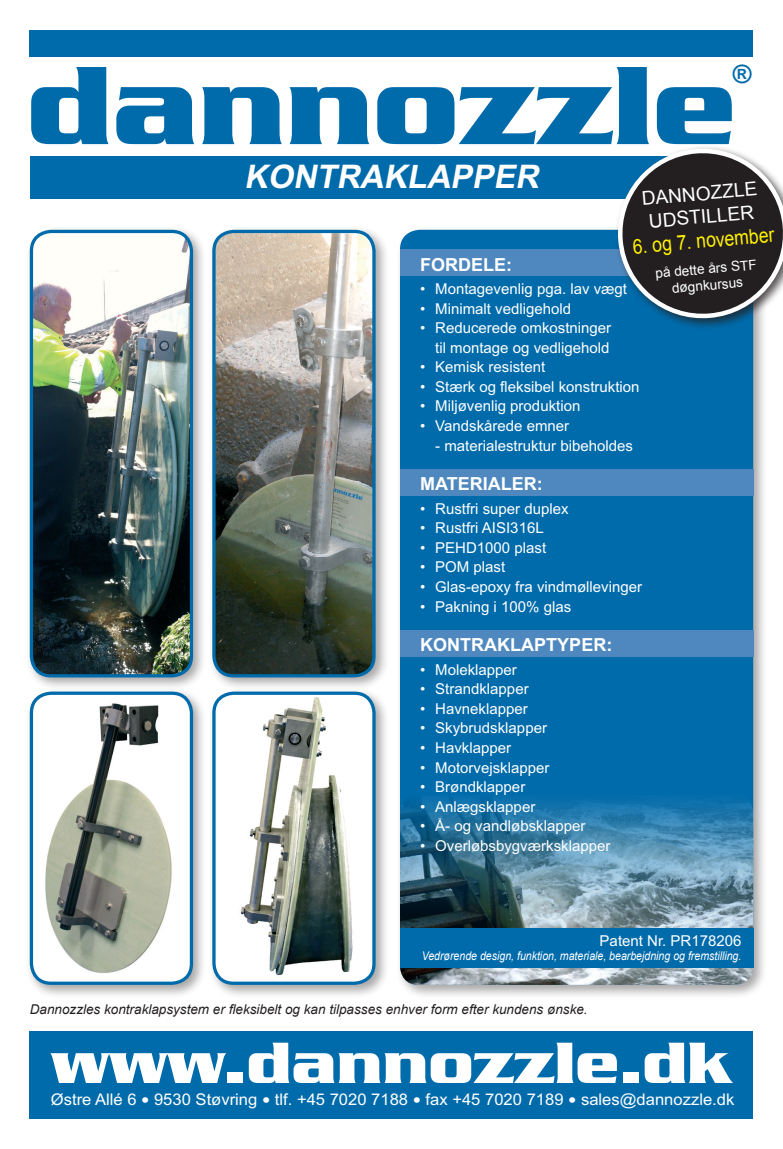
<style>
.page{position:relative;width:783px;height:1149px;background:#fff}
.page>*{position:absolute;margin:0;border:0;box-sizing:border-box;transform-origin:0 0}
.t1{font:700 115.5px "Serpentine D";color:#006bab}
.t2{font:700 60.3px "Serpentine D";color:#fff}
.t3{font:italic 700 32.55px "Arial";color:#fff}
.t4{font:700 25.5px "Arial";color:#006bab}
.t5{font:20.55px "Arial";color:#fff101;scale:.86 1}
.t6{font:19.05px/23px "Arial";color:#fff}
.t7{font:700 18px "Arial";color:#fff}
.t8{font:16.05px "Arial";color:#fff}
.t9{font:15px/19.5px "Arial";color:#fff;text-align:right}
.t10{font:13.65px/16.4px "Arial";color:#fff;text-align:center}
.t11{font:italic 13.5px "Arial";color:#231f20}
.t12{font:italic 12px "Arial";color:#fff;scale:.88 1}
.s1{font-size:22.8px}
</style>
<div class="page">
<div style="left:30px;top:156px;width:691px;height:43px;background:#006bab"></div>
<div style="left:30px;top:1030px;width:722px;height:88px;background:#006bab"></div>
<div style="left:25px;top:225px;width:182px;height:466px;background:#231f20;opacity:.4"></div>
<img style="left:31px;top:231px;width:160px;height:444px">
<div style="left:30px;top:230px;width:163px;height:447px;border:3px solid #006bab;border-radius:20px"></div>
<div style="left:208px;top:225px;width:181px;height:466px;background:#231f20;opacity:.4"></div>
<img style="left:214px;top:231px;width:160px;height:444px">
<div style="left:212px;top:230px;width:163px;height:447px;border:3px solid #006bab;border-radius:20px"></div>
<div style="left:25px;top:686px;width:182px;height:312px;background:#231f20;opacity:.4"></div>
<img style="left:31px;top:696px;width:160px;height:286px">
<div style="left:30px;top:691px;width:163px;height:293px;border:3px solid #006bab;border-radius:20px"></div>
<div style="left:208px;top:686px;width:181px;height:312px;background:#231f20;opacity:.4"></div>
<div style="left:214px;top:693px;width:160px;height:289px;background:#fff;border-radius:20px"></div>
<img style="left:231px;top:695px;width:132px;height:285px">
<div style="left:212px;top:691px;width:163px;height:293px;border:3px solid #006bab;border-radius:20px"></div>
<div style="left:395px;top:225px;width:372px;height:773px;background:#231f20;opacity:.4"></div>
<div style="left:400px;top:230px;width:353px;height:754px;background:#006bab;border-radius:20px"></div>
<div style="left:30px;top:30px;width:723px;height:27px;background:#006bab"></div>
<img style="left:400px;top:798px;width:353px;height:186px">
<div style="left:400px;top:249px;width:353px;height:26px;background:#4f88be"></div>
<div style="left:400px;top:469px;width:353px;height:26px;background:#4f88be"></div>
<div style="left:400px;top:629px;width:353px;height:27px;background:#4f88be"></div>
<div style="left:400px;top:928px;width:353px;height:39px;background:#006bab"></div>
<div style="left:614px;top:145px;width:168px;height:185px;background:#231f20;opacity:.75"></div>
<svg style="left:616px;top:147px;width:166px;height:173px"></svg>
<p class="t1" style="left:27px;top:43px;width:710px">dannozzle</p>
<p class="t4" style="left:732px;top:60px;width:20px">®</p>
<p class="t3" style="left:244px;top:158px;width:302px">KONTRAKLAPPER</p>
<p class="t6" style="left:640px;top:187px;width:117px;rotate:-5deg">DANNOZZLE<br>UDSTILLER</p>
<p class="t5" style="left:631px;top:235px;width:167px;rotate:-5deg">6. og 7. november</p>
<p class="t10" style="left:654px;top:265px;width:103px;rotate:-5deg">på dette års STF døgnkursus</p>
<p class="t7" style="left:420px;top:254px;width:93px">FORDELE:</p>
<p class="t9" style="left:420px;top:279px;width:208px">• Montagevenlig pga. lav vægt</p>
<p class="t9" style="left:420px;top:299px;width:152px">• Minimalt vedligehold</p>
<p class="t9" style="left:420px;top:318px;width:192px">• Reducerede omkostninger til montage og vedligehold</p>
<p class="t9" style="left:420px;top:357px;width:127px">• Kemisk resistent</p>
<p class="t9" style="left:420px;top:377px;width:221px">• Stærk og fleksibel konstruktion</p>
<p class="t9" style="left:420px;top:396px;width:162px">• Miljøvenlig produktion</p>
<p class="t9" style="left:420px;top:416px;width:150px">• Vandskårede emner</p>
<p class="t9" style="left:435px;top:435px;width:199px">- materialestruktur bibeholdes</p>
<p class="t7" style="left:420px;top:473px;width:124px">MATERIALER:</p>
<p class="t9" style="left:420px;top:498px;width:150px">• Rustfri super duplex</p>
<p class="t9" style="left:420px;top:518px;width:125px">• Rustfri AISI316L</p>
<p class="t9" style="left:420px;top:537px;width:127px">• PEHD1000 plast</p>
<p class="t9" style="left:420px;top:557px;width:87px">• POM plast</p>
<p class="t9" style="left:420px;top:576px;width:223px">• Glas-epoxy fra vindmøllevinger</p>
<p class="t9" style="left:420px;top:596px;width:152px">• Pakning i 100% glas</p>
<p class="t7" style="left:420px;top:634px;width:193px">KONTRAKLAPTYPER:</p>
<p class="t9" style="left:420px;top:659px;width:98px">• Moleklapper</p>
<p class="t9" style="left:420px;top:679px;width:110px">• Strandklapper</p>
<p class="t9" style="left:420px;top:698px;width:109px">• Havneklapper</p>
<p class="t9" style="left:420px;top:718px;width:128px">• Skybrudsklapper</p>
<p class="t9" style="left:420px;top:737px;width:92px">• Havklapper</p>
<p class="t9" style="left:420px;top:757px;width:131px">• Motorvejsklapper</p>
<p class="t9" style="left:420px;top:776px;width:107px">• Brøndklapper</p>
<p class="t9" style="left:420px;top:796px;width:117px">• Anlægsklapper</p>
<p class="t9" style="left:420px;top:815px;width:167px">• Å- og vandløbsklapper</p>
<p class="t9" style="left:420px;top:835px;width:192px">• Overløbsbygværksklapper</p>
<p class="t9" style="left:599px;top:930px;width:143px">Patent Nr. PR178206</p>
<p class="t12" style="left:421px;top:948px;width:365px">Vedrørende design, funktion, materiale, bearbejdning og fremstilling.</p>
<p class="t11" style="left:30px;top:999px;width:559px">Dannozzles kontraklapsystem er fleksibelt og kan tilpasses enhver form efter kundens ønske.</p>
<p class="t2" style="left:51px;top:1029px;width:682px">www.dannozzle.dk</p>
<p class="t8" style="left:51px;top:1089px;width:685px">Østre Allé 6 <span class="s1">•</span> 9530 Støvring <span class="s1">•</span> tlf. +45 7020 7188 <span class="s1">•</span> fax +45 7020 7189 <span class="s1">•</span> sales@dannozzle.dk</p>
</div>
